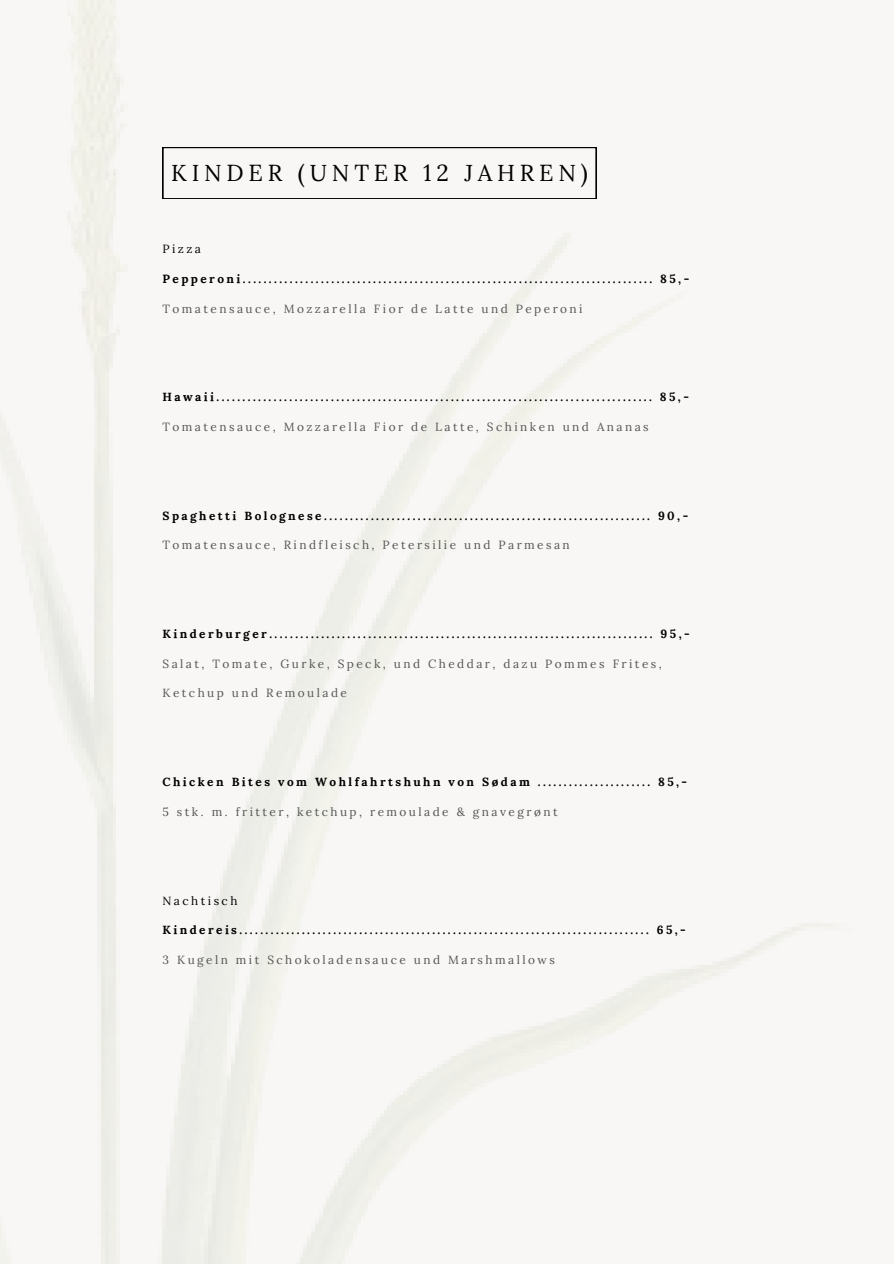
<style>
.page{position:relative;width:894px;height:1264px;background:#fff}
.page>*{position:absolute;margin:0;border:0;box-sizing:border-box;transform-origin:0 0}
.t1{font:23.1px "Lora";letter-spacing:.205em;color:#000}
.t2{font:700 11.85px "Lora";letter-spacing:.205em;color:#000}
.t3{font:11.85px "Lora";letter-spacing:.205em;color:#545454}
.t4{font:11.85px "Lora";letter-spacing:.205em;color:#000}
</style>
<div class="page">
<div style="left:0;top:0;width:893px;height:1263px;background:#f8f7f5"></div>
<img style="left:0;top:0;width:819px;height:1263px">
<svg style="left:162px;top:147px;width:434px;height:52px"></svg>
<p class="t1" style="left:171px;top:158px;width:418px">KINDER (UNTER 12 JAHREN)</p>
<h1 class="t4" style="left:162px;top:241px;width:40px">Pizza</h1>
<p class="t2" style="left:162px;top:271px;width:528px">Pepperoni............................................................................... 85,-</p>
<p class="t3" style="left:162px;top:301px;width:421px">Tomatensauce, Mozzarella Fior de Latte und Peperoni</p>
<p class="t2" style="left:162px;top:389px;width:527px">Hawaii.................................................................................... 85,-</p>
<p class="t3" style="left:162px;top:419px;width:487px">Tomatensauce, Mozzarella Fior de Latte, Schinken und Ananas</p>
<p class="t2" style="left:162px;top:508px;width:527px">Spaghetti Bolognese............................................................... 90,-</p>
<p class="t3" style="left:162px;top:537px;width:408px">Tomatensauce, Rindfleisch, Petersilie und Parmesan</p>
<p class="t2" style="left:162px;top:626px;width:528px">Kinderburger.......................................................................... 95,-</p>
<p class="t3" style="left:162px;top:656px;width:500px">Salat, Tomate, Gurke, Speck, und Cheddar, dazu Pommes Frites,</p>
<p class="t3" style="left:162px;top:685px;width:186px">Ketchup und Remoulade</p>
<p class="t2" style="left:162px;top:774px;width:526px">Chicken Bites vom Wohlfahrtshuhn von Sødam ...................... 85,-</p>
<p class="t3" style="left:162px;top:803px;width:396px">5 stk. m. fritter, ketchup, remoulade &amp; gnavegrønt</p>
<p class="t4" style="left:162px;top:892px;width:76px">Nachtisch</p>
<p class="t2" style="left:162px;top:922px;width:524px">Kindereis............................................................................... 65,-</p>
<p class="t3" style="left:162px;top:951px;width:394px">3 Kugeln mit Schokoladensauce und Marshmallows</p>
</div>
